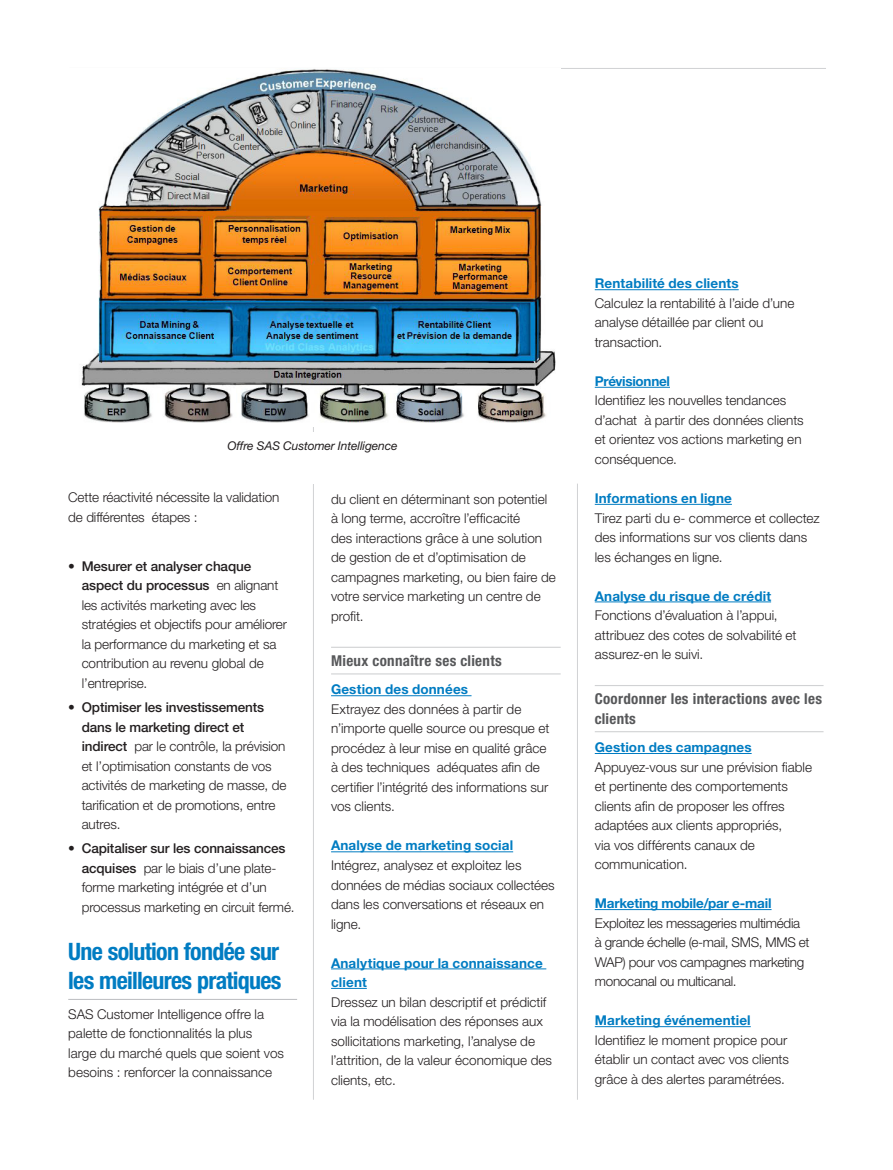
<style>
.page{position:relative;width:893px;height:1170px;background:#fff}
.page>*{position:absolute;margin:0;border:0;box-sizing:border-box;transform-origin:0 0}
.subhead1__body-blu{font:700 condensed 24px/28.5px "Helvetica Neue LT Std";letter-spacing:-.03em;color:#007cc2}
.Subhead2__body_bla{font:700 condensed 15px/19.5px "Helvetica Neue LT Std";letter-spacing:.02em;color:#57585a}
.Body{font:300 13.5px/19.5px "Helvetica Neue LT Std";color:#231f20}
.Bullet_lists__Body{font:300 13.5px/19.5px "Helvetica Neue LT Std";letter-spacing:-.01em;color:#231f20}
.Body-2{font:300 13.5px/19.5px "Helvetica Neue LT Std";letter-spacing:-.02em;color:#231f20}
.Body_before_bullet{font:300 13.5px/19.5px "Helvetica Neue LT Std";letter-spacing:-.01em;color:#231f20}
.quote_title{font:italic 12px "Helvetica Neue LT Std";letter-spacing:-.01em;color:#231f20}
.s1{font-weight:500}
.s2{font-weight:700;color:#007cc2}
</style>
<div class="page">
<hr style="left:313px;top:273px;width:1px;height:826px;background:#d1d2d4">
<hr style="left:577px;top:483px;width:1px;height:616px;background:#d1d2d4">
<hr style="left:68px;top:998px;width:229px;height:1px;background:#bcbdc0">
<hr style="left:69px;top:68px;width:757px;height:1px;background:#d1d2d4">
<hr style="left:331px;top:646px;width:230px;height:1px;background:#d1d2d4">
<hr style="left:331px;top:673px;width:230px;height:1px;background:#d1d2d4">
<hr style="left:331px;top:695px;width:141px;height:1px;background:#007cc2">
<hr style="left:331px;top:851px;width:182px;height:1px;background:#007cc2">
<hr style="left:331px;top:968px;width:215px;height:1px;background:#007cc2">
<hr style="left:331px;top:987px;width:36px;height:1px;background:#007cc2">
<hr style="left:595px;top:289px;width:144px;height:1px;background:#007cc2">
<hr style="left:595px;top:387px;width:75px;height:1px;background:#007cc2">
<hr style="left:595px;top:504px;width:137px;height:1px;background:#007cc2">
<hr style="left:595px;top:601px;width:176px;height:1px;background:#007cc2">
<hr style="left:595px;top:685px;width:229px;height:1px;background:#d1d2d4">
<hr style="left:595px;top:731px;width:229px;height:1px;background:#d1d2d4">
<hr style="left:595px;top:753px;width:157px;height:1px;background:#007cc2">
<hr style="left:595px;top:909px;width:177px;height:1px;background:#007cc2">
<hr style="left:595px;top:1026px;width:156px;height:1px;background:#007cc2">
<img style="left:81px;top:69px;width:475px;height:358px">
<p class="quote_title" style="left:228px;top:439px;width:172px">Offre SAS Customer Intelligence</p>
<p class="Body_before_bullet" style="left:68px;top:487px;width:213px">Cette réactivité nécessite la validation de différentes étapes :</p>
<p class="Bullet_lists__Body" style="left:82px;top:555px;width:207px;text-indent:-14px">• <span class="s1">Mesurer et analyser chaque aspect du processus</span> en alignant les activités marketing avec les stratégies et objectifs pour améliorer la performance du marketing et sa contribution au revenu global de l’entreprise.</p>
<p class="Bullet_lists__Body" style="left:82px;top:697px;width:206px;text-indent:-14px">• <span class="s1">Optimiser les investissements dans le marketing direct et indirect</span> par le contrôle, la prévision et l’optimisation constants de vos activités de marketing de masse, de tarification et de promotions, entre autres.</p>
<p class="Bullet_lists__Body" style="left:82px;top:838px;width:214px;text-indent:-14px">• <span class="s1">Capitaliser sur les connaissances acquises</span> par le biais d’une plate&shy;forme marketing intégrée et d’un processus marketing en circuit fermé.</p>
<p class="subhead1__body-blu" style="left:68px;top:936px;width:215px">Une solution fondée sur les meilleures pratiques</p>
<p class="Body" style="left:68px;top:1003px;width:217px">SAS Customer Intelligence offre la palette de fonctionnalités la plus<br>large du marché quels que soient vos besoins : renforcer la connaissance</p>
<p class="Body" style="left:331px;top:489px;width:226px">du client en déterminant son potentiel à long terme, accroître l’efficacité<br>des interactions grâce à une solution de gestion de et d’optimisation de campagnes marketing, ou bien faire de votre service marketing un centre de profit.</p>
<p class="Subhead2__body_bla" style="left:331px;top:650px;width:172px">Mieux connaître ses clients</p>
<p class="Body" style="left:331px;top:679px;width:220px"><span class="s2">Gestion des données<br></span>Extrayez des données à partir de n’importe quelle source ou presque et procédez à leur mise en qualité grâce à des techniques adéquates afin de certifier l’intégrité des informations sur vos clients.</p>
<p class="Body" style="left:331px;top:835px;width:225px"><span class="s2">Analyse de marketing social<br></span>Intégrez, analysez et exploitez les données de médias sociaux collectées dans les conversations et réseaux en ligne.</p>
<p class="Body" style="left:331px;top:952px;width:222px"><span class="s2">Analytique pour la connaissance client<br></span>Dressez un bilan descriptif et prédictif via la modélisation des réponses aux sollicitations marketing, l’analyse de l’attrition, de la valeur économique des clients, etc.</p>
<p class="Body" style="left:595px;top:273px;width:201px"><span class="s2">Rentabilité des clients<br></span>Calculez la rentabilité à l’aide d’une analyse détaillée par client ou transaction.</p>
<p class="Body" style="left:595px;top:371px;width:211px"><span class="s2">Prévisionnel<br></span>Identifiez les nouvelles tendances d’achat à partir des données clients et orientez vos actions marketing en conséquence.</p>
<p class="Body" style="left:595px;top:488px;width:226px"><span class="s2">Informations en ligne<br></span>Tirez parti du e- commerce et collectez des informations sur vos clients dans les échanges en ligne.</p>
<p class="Body" style="left:595px;top:585px;width:203px"><span class="s2">Analyse du risque de crédit<br></span>Fonctions d’évaluation à l’appui, attribuez des cotes de solvabilité et assurez-en le suivi.</p>
<p class="Subhead2__body_bla" style="left:595px;top:688px;width:229px">Coordonner les interactions avec les clients</p>
<p class="Body" style="left:595px;top:737px;width:219px"><span class="s2">Gestion des campagnes<br></span>Appuyez-vous sur une prévision fiable et pertinente des comportements clients afin de proposer les offres adaptées aux clients appropriés,<br>via vos différents canaux de communication.</p>
<p class="Body-2" style="left:595px;top:893px;width:216px"><span class="s2">Marketing mobile/par e-mail </span>Exploitez les messageries multimédia à grande échelle (e-mail, SMS, MMS et WAP) pour vos campagnes marketing monocanal ou multicanal.</p>
<p class="Body" style="left:595px;top:1010px;width:196px"><span class="s2">Marketing événementiel<br></span>Identifiez le moment propice pour établir un contact avec vos clients grâce à des alertes paramétrées.</p>
</div>
